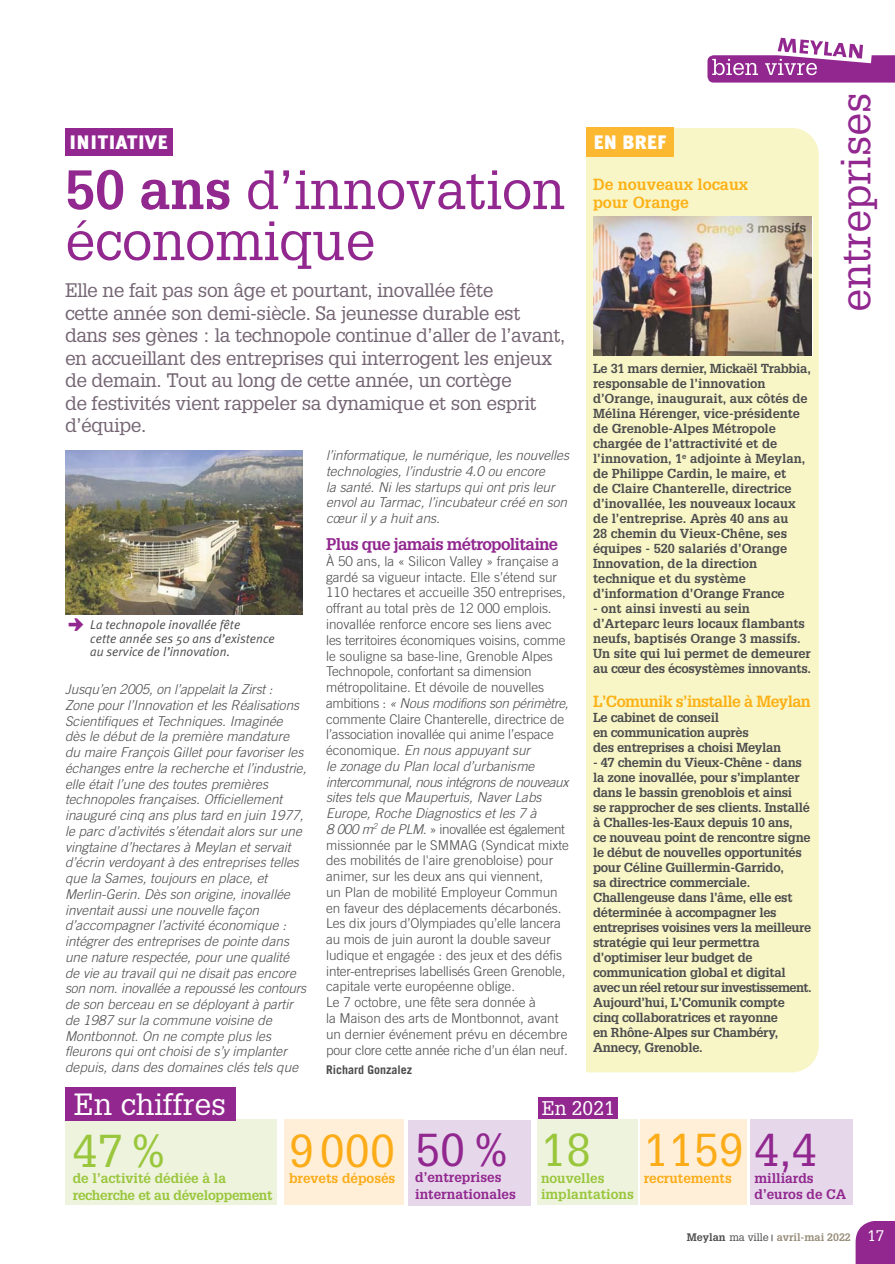
<style>
.page{position:relative;width:895px;height:1264px;background:#fff}
.page>*{position:absolute;margin:0;border:0;box-sizing:border-box;transform-origin:0 0}
.t1{font:54px/51px "Glypha LT";color:#91278f}
.t2{font:45px "Glypha LT";color:#fbac18}
.t3{font:45px "Glypha LT";color:#9ac63c}
.t4{font:41.25px "Glypha LT";color:#91278f}
.t5{font:30px "Glypha LT";color:#fff}
.t6{font:900 19.5px "Meta Plus";letter-spacing:.03em;color:#fff}
.t7{font:19.35px "Glypha LT";color:#fff}
.t8{font:19.2px/22.5px "Glypha LT";letter-spacing:-.02em;color:#746573}
.t9{font:700 16.5px "Glypha";letter-spacing:-.04em;color:#91278f}
.t10{font:700 15.75px/17.2px "Glypha";color:#fcb116}
.t11{font:700 15.75px "Glypha";letter-spacing:-.035em;color:#fcb116}
.t12{font:15px "Glypha LT";color:#fff}
.t13{font:300 13.5px/15.8px "Trade Gothic";color:#4c4c4e}
.t14{font:italic 300 13.5px/15.8px "Trade Gothic";color:#4c4c4e}
.t15{font:700 13.5px/16.5px "Glypha";color:#91278f}
.t16{font:700 13.5px/16.5px "Glypha";letter-spacing:-.02em;color:#9ac63c}
.t17{font:700 13.5px "Glypha";color:#fbac18}
.t18{font:700 13.5px/16.5px "Glypha";color:#9ac63c}
.t19{font:700 12.75px/15px "Glypha";letter-spacing:-.02em;color:#4c4c4e}
.t20{font:700 12.75px/15px "Glypha";color:#4c4c4e}
.t21{font:italic 12.75px/13.5px "Meta Plus Normal";color:#4c4c4e}
.t22{font:700 12px "Trade Gothic";color:#4c4c4e}
.t23{font:700 10.65px "Glypha";color:#988d7a}
.s1{font-family:"Glypha";font-weight:700}
.s2{font-family:"Pointers";font-style:normal;font-size:18px;color:#91278f}
.s3{font-style:italic}
.s4{color:#91278f}
.s5{color:#4c4c4e}
.s6{font-family:"Glypha LT";font-weight:400;color:#4c4c4e}
</style>
<div class="page">
<svg style="left:707px;top:37px;width:187px;height:46px"></svg>
<svg style="left:855px;top:1221px;width:39px;height:42px;background:#983596"></svg>
<div style="left:526px;top:128px;width:292px;height:944px;background:#f8f6c7;border-radius:27px"></div>
<div style="left:585px;top:128px;width:89px;height:29px;background:#fdb832"></div>
<div style="left:516px;top:67px;width:69px;height:1011px;background:#fff"></div>
<div style="left:65px;top:128px;width:107px;height:27px;background:#91278f"></div>
<img style="left:66px;top:450px;width:237px;height:164px">
<div style="left:65px;top:1119px;width:212px;height:85px;background:#edf3dd"></div>
<div style="left:65px;top:1086px;width:170px;height:34px;background:#91278f"></div>
<div style="left:284px;top:1119px;width:119px;height:85px;background:#ffefd8"></div>
<div style="left:408px;top:1120px;width:123px;height:85px;background:#e6d8ea"></div>
<div style="left:537px;top:1119px;width:101px;height:85px;background:#edf3dd"></div>
<div style="left:538px;top:1096px;width:80px;height:22px;background:#91278f"></div>
<div style="left:640px;top:1119px;width:106px;height:85px;background:#ffefd8"></div>
<div style="left:750px;top:1119px;width:102px;height:85px;background:#e6d8ea"></div>
<img style="left:593px;top:217px;width:218px;height:138px">
<h3 class="t6" style="left:69px;top:134px;width:100px">INITIATIVE</h3>
<h3 class="t6" style="left:593px;top:135px;width:75px">EN BREF</h3>
<h1 class="t1" style="left:65px;top:169px;width:501px"><span class="s1">50 ans</span> d’innovation économique</h1>
<p class="t10" style="left:593px;top:177px;width:157px">De nouveaux locaux pour Orange</p>
<p class="t8" style="left:65px;top:281px;width:502px">Elle ne fait pas son âge et pourtant, inovallée fête<br>cette année son demi-siècle. Sa jeunesse durable est dans ses gènes : la technopole continue d’aller de l’avant, en accueillant des entreprises qui interrogent les enjeux de demain. Tout au long de cette année, un cortège<br>de festivités vient rappeler sa dynamique et son esprit d’équipe.</p>
<p class="t21" style="left:90px;top:619px;width:186px;text-indent:-21px"><span class="s2">2</span> La technopole inovallée fête<br>cette année ses 50 ans d’existence au service de l’innovation.</p>
<p class="t14" style="left:65px;top:682px;width:246px">Jusqu’en 2005, on l’appelait la Zirst :<br>Zone pour l’Innovation et les Réalisations Scientifiques et Techniques. Imaginée dès le début de la première mandature du maire François Gillet pour favoriser les échanges entre la recherche et l’industrie, elle était l’une des toutes premières technopoles françaises. Officiellement inauguré cinq ans plus tard en juin 1977, le parc d’activités s’étendait alors sur une vingtaine d’hectares à Meylan et servait d’écrin verdoyant à des entreprises telles que la Sames, toujours en place, et Merlin-Gerin. Dès son origine, inovallée inventait aussi une nouvelle façon d’accompagner l’activité économique : intégrer des entreprises de pointe dans une nature respectée, pour une qualité de vie au travail qui ne disait pas encore son nom. inovallée a repoussé les contours de son berceau en se déployant à partir de 1987 sur la commune voisine de Montbonnot. On ne compte plus les fleurons qui ont choisi de s’y implanter depuis, dans des domaines clés tels que</p>
<p class="t14" style="left:326px;top:448px;width:247px">l’informatique, le numérique, les nouvelles technologies, l’industrie 4.0 ou encore<br>la santé. Ni les startups qui ont pris leur envol au Tarmac, l’incubateur créé en son cœur il y a huit ans.</p>
<p class="t9" style="left:326px;top:538px;width:233px">Plus que jamais métropolitaine</p>
<p class="t13" style="left:326px;top:554px;width:247px">À 50 ans, la « Silicon Valley » française a gardé sa vigueur intacte. Elle s’étend sur 110 hectares et accueille 350 entreprises, offrant au total près de 12 000 emplois. inovallée renforce encore ses liens avec<br>les territoires économiques voisins, comme le souligne sa base-line, Grenoble Alpes Technopole, confortant sa dimension métropolitaine. Et dévoile de nouvelles<br>a m b i t i o n s : <span class="s3">« Nous modifions son périmètre, </span>commente Claire Chanterelle, directrice de l’association inovallée qui anime l’espace éco n o m i q u e . <span class="s3">En nous appuyant sur<br>le zonage du Plan local d’urbanisme intercommunal,nous intégrons de nouveaux sites tels que Maupertuis, Naver Labs Europe, Roche Diagnostics et les 7 à<br>8 000 m</span><sup>2</sup> <span class="s3">de PLM.</span>» inovallée est également missionnée par le SMMAG (Syndicat mixte des mobilités de l'aire grenobloise) pour animer, sur les deux ans qui viennent,<br>un Plan de mobilité Employeur Commun en faveur des déplacements décarbonés.<br>Les dix jours d’Olympiades qu’elle lancera au mois de juin auront la double saveur ludique et engagée : des jeux et des défis inter-entreprises labellisés Green Grenoble, capitale verte européenne oblige.<br>Le 7 octobre, une fête sera donnée à<br>la Maison des arts de Montbonnot, avant un dernier événement prévu en décembre pour clore cette année riche d’un élan neuf.</p>
<p class="t22" style="left:326px;top:1065px;width:87px">Richard Gonzalez</p>
<p class="t20" style="left:593px;top:362px;width:219px">Le 31 mars dernier, Mickaël Trabbia, responsable de l’innovation d’Orange, inaugurait, aux côtés de<br>Mélina Hérenger, vice-présidente de Grenoble-Alpes Métropole chargée de l’attractivité et de l’innovation, 1<sup>e</sup> adjointe à Meylan, de Philippe Cardin, le maire, et<br>de Claire Chanterelle, directrice d’inovallée, les nouveaux locaux de l’entreprise. Après 40 ans au<br>28 chemin du Vieux-Chêne, ses équipes - 520 salariés d’Orange<br>Innovation, de la direction technique et du système d’information d’Orange France</p>
<p class="t20" style="left:593px;top:602px;width:219px">- ont ainsi investi au sein d’Arteparc leurs locaux flambants neufs, baptisés Orange 3 massifs.<br>Un site qui lui permet de demeurer au cœur des écosystèmes innovants.</p>
<p class="t11" style="left:593px;top:695px;width:219px">L’Comunik s’installe à Meylan</p>
<p class="t19" style="left:593px;top:710px;width:190px">Le cabinet de conseil<br>en communication auprès<br>des entreprises a choisi Meylan</p>
<p class="t19" style="left:593px;top:755px;width:220px">- 47 chemin du Vieux-Chêne - dans la zone inovallée, pour s’implanter dans le bassin grenoblois et ainsi<br>se rapprocher de ses clients. Installé à Challes-les-Eaux depuis 10 ans,<br>ce nouveau point de rencontre signe le début de nouvelles opportunités pour Céline Guillermin-Garrido,<br>sa directrice commerciale.<br>Challengeuse dans l’âme, elle est déterminée à accompagner les entreprises voisines vers la meilleure stratégie qui leur permettra d’optimiser leur budget de communication global et digital avec un réel retour sur investissement.<br>Aujourd’hui, L’Comunik compte cinq collaboratrices et rayonne<br>en Rhône-Alpes sur Chambéry,<br>Annecy, Grenoble.</p>
<h3 class="t4" style="left:841px;top:312px;width:222px;rotate:-90deg">entreprises</h3>
<h3 class="t5" style="left:74px;top:1093px;width:154px">En chiffres</h3>
<h2 class="t3" style="left:73px;top:1134px;width:97px">47%</h2>
<p class="t16" style="left:73px;top:1171px;width:201px">de l’activité dédiée à la recherche et au développement</p>
<h2 class="t2" style="left:289px;top:1134px;width:223px">9000 <span class="s4">50%</span></h2>
<p class="t17" style="left:289px;top:1173px;width:108px">brevets déposés</p>
<p class="t15" style="left:415px;top:1170px;width:102px">d’entreprises internationales</p>
<h3 class="t7" style="left:542px;top:1101px;width:74px">En 2021</h3>
<h2 class="t3" style="left:541px;top:1134px;width:52px">18</h2>
<p class="t18" style="left:541px;top:1170px;width:94px">nouvelles implantations</p>
<h2 class="t2" style="left:643px;top:1133px;width:175px">1159 <span class="s4">4,4</span></h2>
<p class="t17" style="left:643px;top:1172px;width:90px">recrutements</p>
<p class="t15" style="left:754px;top:1170px;width:93px">milliards d’euros de CA</p>
<p class="t23" style="left:687px;top:1232px;width:165px"><span class="s5">Meylan</span> <span class="s6">ma ville</span> avril-mai 2022</p>
<p class="t12" style="left:867px;top:1229px;width:18px">17</p>
</div>
